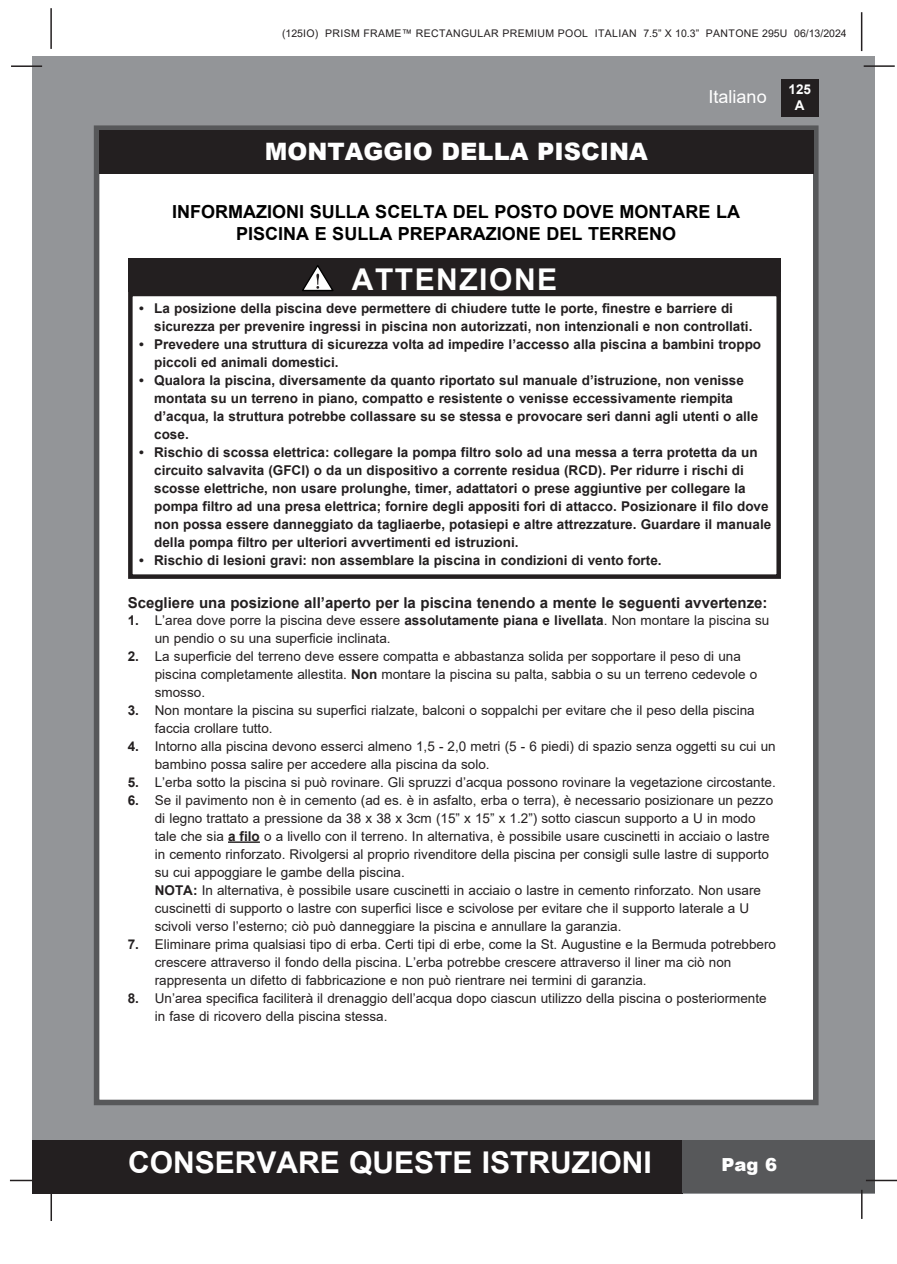
<style>
.page{position:relative;width:897px;height:1264px;background:#fff}
.page>*{position:absolute;margin:0;border:0;box-sizing:border-box;transform-origin:0 0}
.t1{font:700 30px "Arial";color:#fff}
.t2{font:700 30px "Arial";letter-spacing:.05em;color:#fff}
.t3{font:900 24px "Arial";color:#fff}
.t4{font:700 18px "Arial";color:#000}
.t5{font:18px "Arial";color:#fff}
.t6{font:900 18px "Arial";color:#fff}
.t7{font:700 15px "Arial";color:#231f20}
.t8{font:13.5px "Arial";color:#231f20}
.t9{font:700 13.5px "Arial";color:#231f20}
.t10{font:700 13.5px/16.2px "Arial";color:#fff;text-align:center}
.t11{font:10.5px "Arial";letter-spacing:.035em;color:#231f20}
.s1{font-weight:700}
</style>
<div class="page">
<div style="left:33px;top:56px;width:842px;height:1137px;background:#939598"></div>
<div style="left:780px;top:79px;width:38px;height:38px;background:#231f20"></div>
<hr style="left:863px;top:65px;width:31px;height:2px;background:#231f20">
<hr style="left:50px;top:8px;width:2px;height:41px;background:#231f20">
<hr style="left:860px;top:12px;width:2px;height:39px;background:#231f20">
<div style="left:33px;top:1140px;width:650px;height:53px;background:#231f20"></div>
<div style="left:682px;top:1140px;width:193px;height:53px;background:#57585a"></div>
<hr style="left:865px;top:1179px;width:31px;height:2px;background:#231f20">
<hr style="left:860px;top:1189px;width:2px;height:30px;background:#231f20">
<hr style="left:50px;top:1190px;width:2px;height:31px;background:#231f20">
<hr style="left:10px;top:1179px;width:31px;height:2px;background:#231f20">
<hr style="left:11px;top:65px;width:31px;height:2px;background:#231f20">
<div style="left:94px;top:125px;width:724px;height:980px;background:#fff;border:6px solid #57585a"></div>
<div style="left:99px;top:130px;width:714px;height:44px;background:#231f20"></div>
<hr style="left:228px;top:841px;width:32px;height:2px;background:#231f20">
<div style="left:128px;top:258px;width:652px;height:34px;background:#231f20"></div>
<div style="left:128px;top:292px;width:652px;height:287px;border:4px solid #231f20"></div>
<svg style="left:302px;top:265px;width:31px;height:26px"></svg>
<p class="t11" style="left:282px;top:26px;width:566px">(125IO) PRISM FRAME™ RECTANGULAR PREMIUM POOL ITALIAN 7.5” X 10.3” PANTONE 295U 06/13/2024</p>
<p class="t3" style="left:265px;top:134px;width:384px">MONTAGGIO DELLA PISCINA</p>
<h3 class="t5" style="left:708px;top:84px;width:60px">Italiano</h3>
<p class="t10" style="left:788px;top:81px;width:24px">125<br>A</p>
<p class="t4" style="left:172px;top:199px;width:569px">INFORMAZIONI SULLA SCELTA DEL POSTO DOVE MONTARE LA</p>
<p class="t4" style="left:236px;top:220px;width:441px">PISCINA E SULLA PREPARAZIONE DEL TERRENO</p>
<p class="t2" style="left:352px;top:258px;width:207px">ATTENZIONE</p>
<p class="t9" style="left:139px;top:299px;width:595px">• La posizione della piscina deve permettere di chiudere tutte le porte, finestre e barriere di</p>
<p class="t9" style="left:154px;top:317px;width:599px">sicurezza per prevenire ingressi in piscina non autorizzati, non intenzionali e non controllati.</p>
<p class="t9" style="left:139px;top:335px;width:623px">• Prevedere una struttura di sicurezza volta ad impedire l’accesso alla piscina a bambini troppo</p>
<p class="t9" style="left:154px;top:353px;width:186px">piccoli ed animali domestici.</p>
<p class="t9" style="left:139px;top:371px;width:606px">• Qualora la piscina, diversamente da quanto riportato sul manuale d’istruzione, non venisse</p>
<p class="t9" style="left:154px;top:389px;width:580px">montata su un terreno in piano, compatto e resistente o venisse eccessivamente riempita</p>
<p class="t9" style="left:154px;top:407px;width:605px">d’acqua, la struttura potrebbe collassare su se stessa e provocare seri danni agli utenti o alle</p>
<p class="t9" style="left:154px;top:425px;width:36px">cose.</p>
<p class="t9" style="left:139px;top:443px;width:620px">• Rischio di scossa elettrica: collegare la pompa filtro solo ad una messa a terra protetta da un</p>
<p class="t9" style="left:154px;top:461px;width:591px">circuito salvavita (GFCI) o da un dispositivo a corrente residua (RCD). Per ridurre i rischi di</p>
<p class="t9" style="left:154px;top:479px;width:593px">scosse elettriche, non usare prolunghe, timer, adattatori o prese aggiuntive per collegare la</p>
<p class="t9" style="left:154px;top:497px;width:616px">pompa filtro ad una presa elettrica; fornire degli appositi fori di attacco. Posizionare il filo dove</p>
<p class="t9" style="left:154px;top:515px;width:618px">non possa essere danneggiato da tagliaerbe, potasiepi e altre attrezzature. Guardare il manuale</p>
<p class="t9" style="left:154px;top:533px;width:366px">della pompa filtro per ulteriori avvertimenti ed istruzioni.</p>
<p class="t9" style="left:139px;top:551px;width:524px">• Rischio di lesioni gravi: non assemblare la piscina in condizioni di vento forte.</p>
<p class="t7" style="left:128px;top:592px;width:641px">Scegliere una posizione all’aperto per la piscina tenendo a mente le seguenti avvertenze:</p>
<p class="t8" style="left:128px;top:610px;width:643px"><span class="s1">1.</span> L’area dove porre la piscina deve essere <span class="s1">assolutamente piana e livellata</span>. Non montare la piscina su</p>
<p class="t8" style="left:155px;top:628px;width:237px">un pendio o su una superficie inclinata.</p>
<p class="t8" style="left:128px;top:646px;width:614px"><span class="s1">2.</span> La superficie del terreno deve essere compatta e abbastanza solida per sopportare il peso di una</p>
<p class="t8" style="left:155px;top:664px;width:604px">piscina completamente allestita. <span class="s1">Non</span> montare la piscina su palta, sabbia o su un terreno cedevole o</p>
<p class="t8" style="left:155px;top:682px;width:52px">smosso.</p>
<p class="t8" style="left:128px;top:700px;width:628px"><span class="s1">3.</span> Non montare la piscina su superfici rialzate, balconi o soppalchi per evitare che il peso della piscina</p>
<p class="t8" style="left:155px;top:718px;width:119px">faccia crollare tutto.</p>
<p class="t8" style="left:128px;top:736px;width:649px"><span class="s1">4.</span> Intorno alla piscina devono esserci almeno 1,5 - 2,0 metri (5 - 6 piedi) di spazio senza oggetti su cui un</p>
<p class="t8" style="left:155px;top:754px;width:336px">bambino possa salire per accedere alla piscina da solo.</p>
<p class="t8" style="left:128px;top:772px;width:649px"><span class="s1">5.</span> L’erba sotto la piscina si può rovinare. Gli spruzzi d’acqua possono rovinare la vegetazione circostante.</p>
<p class="t8" style="left:128px;top:790px;width:646px"><span class="s1">6.</span> Se il pavimento non è in cemento (ad es. è in asfalto, erba o terra), è necessario posizionare un pezzo</p>
<p class="t8" style="left:155px;top:808px;width:602px">di legno trattato a pressione da 38 x 38 x 3cm (15” x 15” x 1.2”) sotto ciascun supporto a U in modo</p>
<p class="t8" style="left:155px;top:826px;width:616px">tale che sia <span class="s1">a filo</span> o a livello con il terreno. In alternativa, è possibile usare cuscinetti in acciaio o lastre</p>
<p class="t8" style="left:155px;top:844px;width:615px">in cemento rinforzato. Rivolgersi al proprio rivenditore della piscina per consigli sulle lastre di supporto</p>
<p class="t8" style="left:155px;top:862px;width:251px">su cui appoggiare le gambe della piscina.</p>
<p class="t8" style="left:155px;top:880px;width:607px"><span class="s1">NOTA:</span> In alternativa, è possibile usare cuscinetti in acciaio o lastre in cemento rinforzato. Non usare</p>
<p class="t8" style="left:155px;top:898px;width:595px">cuscinetti di supporto o lastre con superfici lisce e scivolose per evitare che il supporto laterale a U</p>
<p class="t8" style="left:155px;top:916px;width:468px">scivoli verso l’esterno; ciò può danneggiare la piscina e annullare la garanzia.</p>
<p class="t8" style="left:128px;top:934px;width:649px"><span class="s1">7.</span> Eliminare prima qualsiasi tipo di erba. Certi tipi di erbe, come la St. Augustine e la Bermuda potrebbero</p>
<p class="t8" style="left:155px;top:952px;width:578px">crescere attraverso il fondo della piscina. L’erba potrebbe crescere attraverso il liner ma ciò non</p>
<p class="t8" style="left:155px;top:970px;width:493px">rappresenta un difetto di fabbricazione e non può rientrare nei termini di garanzia.</p>
<p class="t8" style="left:128px;top:988px;width:640px"><span class="s1">8.</span> Un’area specifica faciliterà il drenaggio dell’acqua dopo ciascun utilizzo della piscina o posteriormente</p>
<p class="t8" style="left:155px;top:1006px;width:234px">in fase di ricovero della piscina stessa.</p>
<h1 class="t1" style="left:128px;top:1141px;width:525px">CONSERVARE QUESTE ISTRUZIONI</h1>
<h3 class="t6" style="left:721px;top:1151px;width:57px">Pag 6</h3>
</div>
